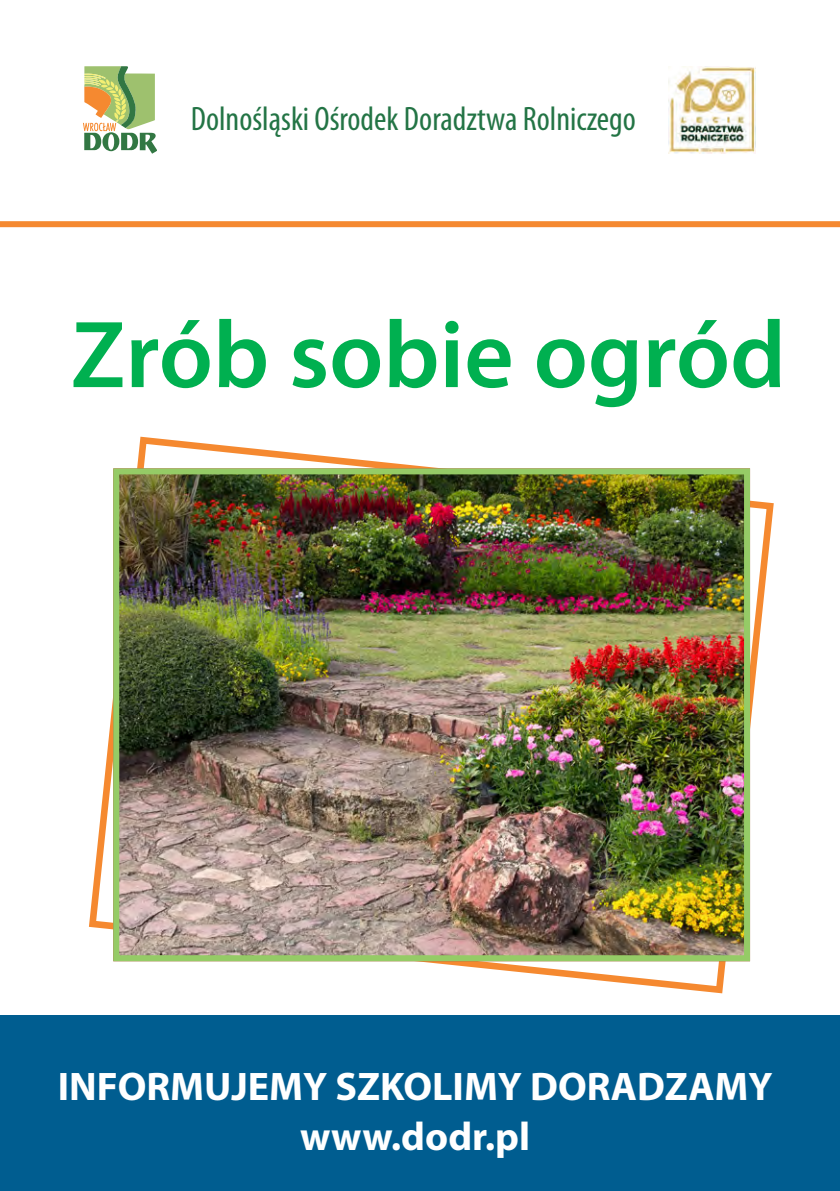
<style>
.page{position:relative;width:840px;height:1191px;background:#fff}
.page>*{position:absolute;margin:0;border:0;box-sizing:border-box;transform-origin:0 0}
._00TEKST{font:600 96px "Myriad Pro";color:#00b050}
.t1{font:700 40px "Myriad Pro";color:#fff}
.t2{font:condensed 34px "Myriad Pro";color:#237445}
</style>
<div class="page">
<svg style="left:89px;top:436px;width:685px;height:558px"></svg>
<div style="left:0;top:1015px;width:839px;height:176px;background:#005d90"></div>
<div style="left:0;top:221px;width:839px;height:6px;background:#f58930"></div>
<img style="left:120px;top:475px;width:622px;height:479px">
<div style="left:113px;top:468px;width:636px;height:493px;border:6px solid #95cb66"></div>
<svg style="left:83px;top:66px;width:74px;height:88px"></svg>
<img style="left:668px;top:66px;width:86px;height:88px">
<p class="t2" style="left:190px;top:98px;width:446px">Dolnośląski Ośrodek Doradztwa Rolniczego</p>
<p class="_00TEKST" style="left:71px;top:294px;width:716px">Zrób sobie ogród</p>
<p class="t1" style="left:58px;top:1060px;width:716px">INFORMUJEMY SZKOLIMY DORADZAMY</p>
<p class="t1" style="left:300px;top:1110px;width:231px">www.dodr.pl</p>
</div>
